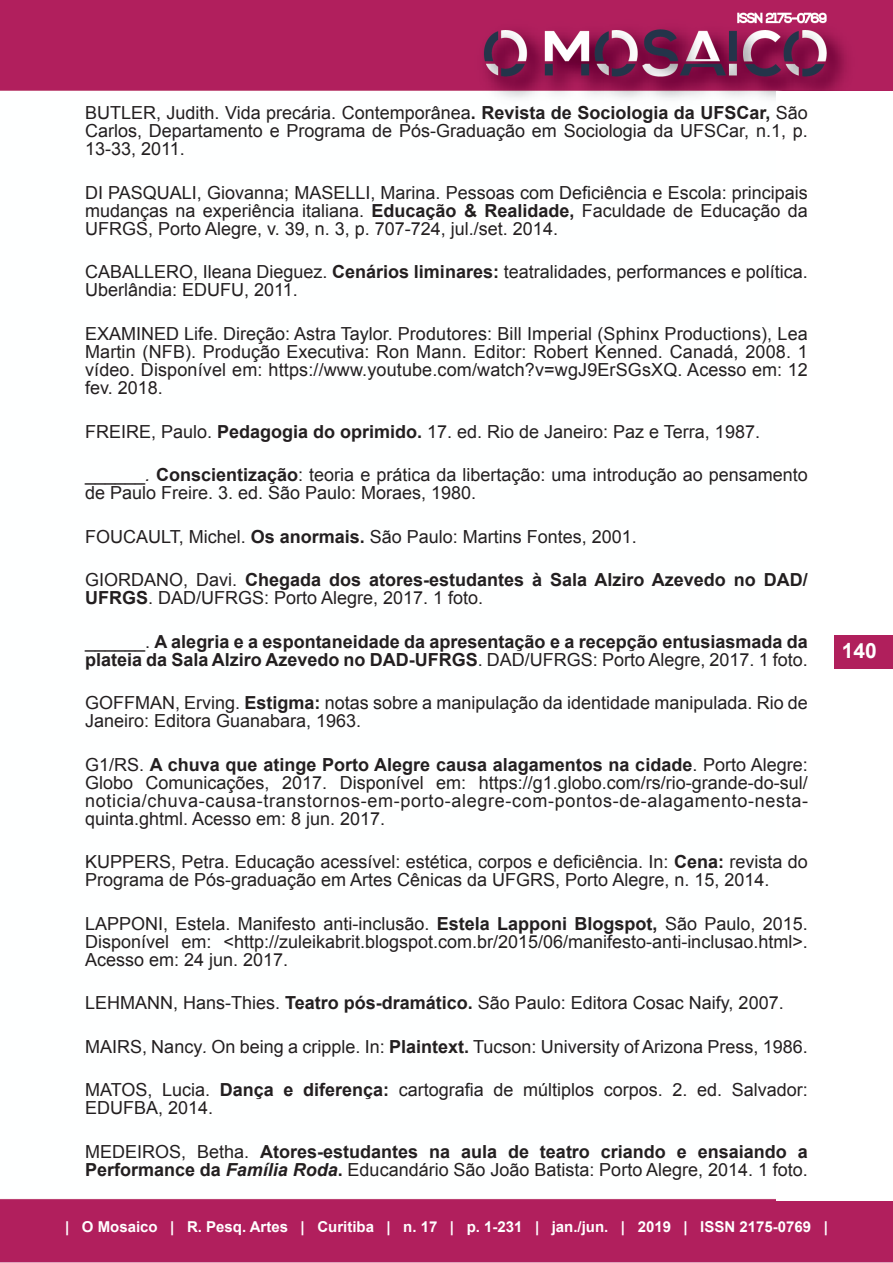
<style>
.page{position:relative;width:893px;height:1263px;background:#fff}
.page>*{position:absolute;margin:0;border:0;box-sizing:border-box;transform-origin:0 0}
.t1{font:700 21px "Arial";color:#fff}
.referencias{font:18px/18px "Arial";color:#231f20}
.referencias-2{font:700 18px/18px "Arial";color:#231f20}
.t2{font:700 15px "Arial";color:#fff}
.s1{font-weight:700}
.s2{font-style:italic}
.s3{font-weight:400}
.s4{font-weight:700;font-style:italic}
</style>
<div class="page">
<img style="left:0;top:0;width:893px;height:1263px">
<div style="left:777px;top:92px;width:116px;height:1109px;background:#fff"></div>
<div style="left:834px;top:635px;width:59px;height:33px;background:#b01f5c"></div>
<p class="referencias" style="left:85px;top:104px;width:724px;text-align:justify">BUTLER, Judith. Vida precária. Contemporânea<span class="s1">. Revista de Sociologia da UFSCar,</span> São Carlos, Departamento e Programa de Pós-Graduação em Sociologia da UFSCar, n.1, p.<br>13-33, 2011.</p>
<p class="referencias" style="left:85px;top:184px;width:724px;text-align:justify">DI PASQUALI, Giovanna; MASELLI, Marina. Pessoas com Deficiência e Escola: principais mudanças na experiência italiana. <span class="s1">Educação &amp; Realidade,</span> Faculdade de Educação da UFRGS, Porto Alegre, v. 39, n. 3, p. 707-724, jul./set. 2014.</p>
<p class="referencias" style="left:85px;top:263px;width:724px">CABALLERO, Ileana Dieguez. <span class="s1">Cenários liminares:</span> teatralidades, performances e política.<br>Uberlândia: EDUFU, 2011.</p>
<p class="referencias" style="left:85px;top:325px;width:724px;text-align:justify">EXAMINED Life. Direção: Astra Taylor. Produtores: Bill Imperial (Sphinx Productions), Lea Martin (NFB). Produção Executiva: Ron Mann. Editor: Robert Kenned. Canadá, 2008. 1 vídeo. Disponível em: https://www.youtube.com/watch?v=wgJ9ErSGsXQ. Acesso em: 12 fev. 2018.</p>
<p class="referencias" style="left:85px;top:422px;width:676px">FREIRE, Paulo. <span class="s1">Pedagogia do oprimido.</span> 17. ed. Rio de Janeiro: Paz e Terra, 1987.</p>
<p class="referencias" style="left:85px;top:466px;width:724px">______<span class="s2">.</span> <span class="s1">Conscientização</span>: teoria e prática da libertação: uma introdução ao pensamento de Paulo Freire. 3. ed. São Paulo: Moraes, 1980.</p>
<p class="referencias" style="left:85px;top:527px;width:553px">FOUCAULT, Michel. <span class="s1">Os anormais.</span> São Paulo: Martins Fontes, 2001.</p>
<p class="referencias-2" style="left:85px;top:571px;width:724px"><span class="s3">GIORDANO, Davi.</span> Chegada dos atores-estudantes à Sala Alziro Azevedo no DAD/<br>UFRGS<span class="s3">. DAD/UFRGS: Porto Alegre, 2017. 1 foto.</span></p>
<p class="referencias-2" style="left:85px;top:633px;width:724px"><span class="s3">______.</span> A alegria e a espontaneidade da apresentação e a recepção entusiasmada da plateia da Sala Alziro Azevedo no DAD-UFRGS<span class="s3">. DAD/UFRGS: Porto Alegre, 2017. 1 foto.</span></p>
<p class="referencias" style="left:85px;top:694px;width:724px">GOFFMAN, Erving. <span class="s1">Estigma:</span> notas sobre a manipulação da identidade manipulada. Rio de<br>Janeiro: Editora Guanabara, 1963.</p>
<p class="referencias" style="left:85px;top:755px;width:725px;text-align:justify">G1/RS. <span class="s1">A chuva que atinge Porto Alegre causa alagamentos na cidade</span>. Porto Alegre:<br>Globo Comunicações, 2017. Disponível em: https://g1.globo.com/rs/rio-grande-do-sul/ noticia/chuva-causa-transtornos-em-porto-alegre-com-pontos-de-alagamento-nesta&shy;quinta.ghtml. Acesso em: 8 jun. 2017.</p>
<p class="referencias" style="left:85px;top:853px;width:724px">KUPPERS, Petra. Educação acessível: estética, corpos e deficiência. In: <span class="s1">Cena:</span> revista do<br>Programa de Pós-graduação em Artes Cênicas da UFGRS, Porto Alegre, n. 15, 2014.</p>
<p class="referencias" style="left:85px;top:914px;width:724px;text-align:justify">LAPPONI, Estela. Manifesto anti-inclusão. <span class="s1">Estela Lapponi Blogspot,</span> São Paulo, 2015.<br>Disponível em: &lt;http://zuleikabrit.blogspot.com.br/2015/06/manifesto-anti-inclusao.html&gt;.<br>Acesso em: 24 jun. 2017.</p>
<p class="referencias" style="left:85px;top:994px;width:700px">LEHMANN, Hans-Thies. <span class="s1">Teatro pós-dramático.</span> São Paulo: Editora Cosac Naify, 2007.</p>
<p class="referencias" style="left:85px;top:1037px;width:724px">MAIRS, Nancy<span class="s2">.</span> On being a cripple. In: <span class="s1">Plaintext.</span> Tucson: University of Arizona Press, 1986.</p>
<p class="referencias" style="left:85px;top:1081px;width:724px">MATOS, Lucia. <span class="s1">Dança e diferença:</span> cartografia de múltiplos corpos. 2. ed. Salvador:<br>EDUFBA, 2014.</p>
<p class="referencias" style="left:85px;top:1142px;width:724px">MEDEIROS, Betha. <span class="s1">Atores-estudantes na aula de teatro criando e ensaiando a<br>Performance da</span> <span class="s4">Família Roda</span><span class="s1">.</span> Educandário São João Batista: Porto Alegre, 2014. 1 foto.</p>
<p class="t2" style="left:65px;top:1217px;width:764px">| O Mosaico | R. Pesq. Artes | Curitiba | n. 17 | p. 1-231 | jan./jun. | 2019 | ISSN 2175-0769 |</p>
<p class="t1" style="left:842px;top:636px;width:37px">140</p>
</div>
